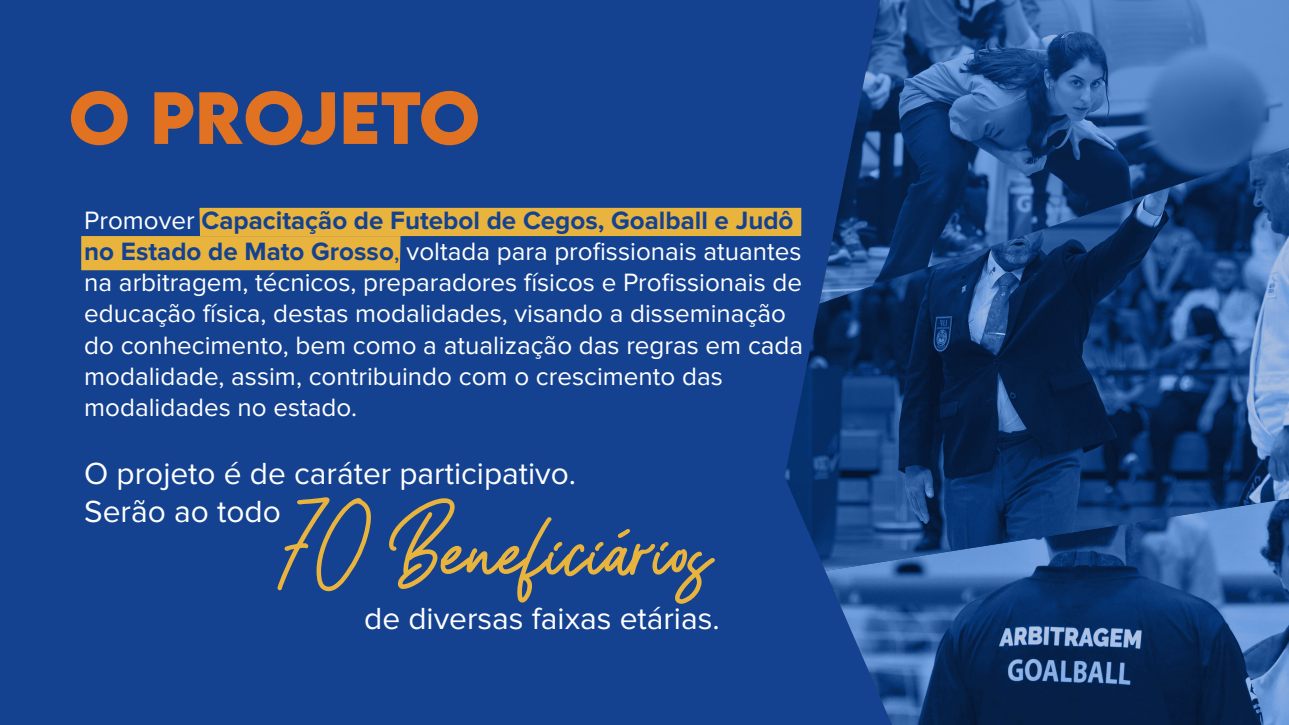
<style>
.page{position:relative;width:1289px;height:725px;background:#144291}
.page>*{position:absolute;margin:0;border:0;box-sizing:border-box;transform-origin:0 0}
.t1{font:700 65.6px "LEMONMILK";color:#e17221}
.t2{font:53.2px "Montaseli Script";color:#e9b43e}
.t3{font:31.7px/38px "Proxima Nova";color:#fff}
.t4{font:26px/31.2px "Proxima Nova";color:#fff}
.s1{font-weight:700;color:#144291}
.s2{color:#144291}
</style>
<div class="page">
<svg style="left:81px;top:208px;width:703px;height:62px;fill:#e9b43e"></svg>
<svg style="left:784px;top:0;width:505px;height:725px"></svg>
<h1 class="t1" style="left:69px;top:73px;width:413px">O PROJETO</h1>
<p class="t4" style="left:84px;top:205px;width:720px">Promover <span class="s1">Capacitação de Futebol de Cegos, Goalball e Judô no Estado de Mato Grosso</span><span class="s2">,</span> voltada para profissionais atuantes na arbitragem, técnicos, preparadores físicos e Profissionais de educação física, destas modalidades, visando a disseminação do conhecimento, bem como a atualização das regras em cada modalidade, assim, contribuindo com o crescimento das modalidades no estado.</p>
<p class="t3" style="left:84px;top:455px;width:493px">O projeto é de caráter participativo.<br>Serão ao todo</p>
<h2 class="t2" style="left:276px;top:522px;width:438px">70 Beneficiários</h2>
<p class="t3" style="left:364px;top:600px;width:357px">de diversas faixas etárias.</p>
</div>
